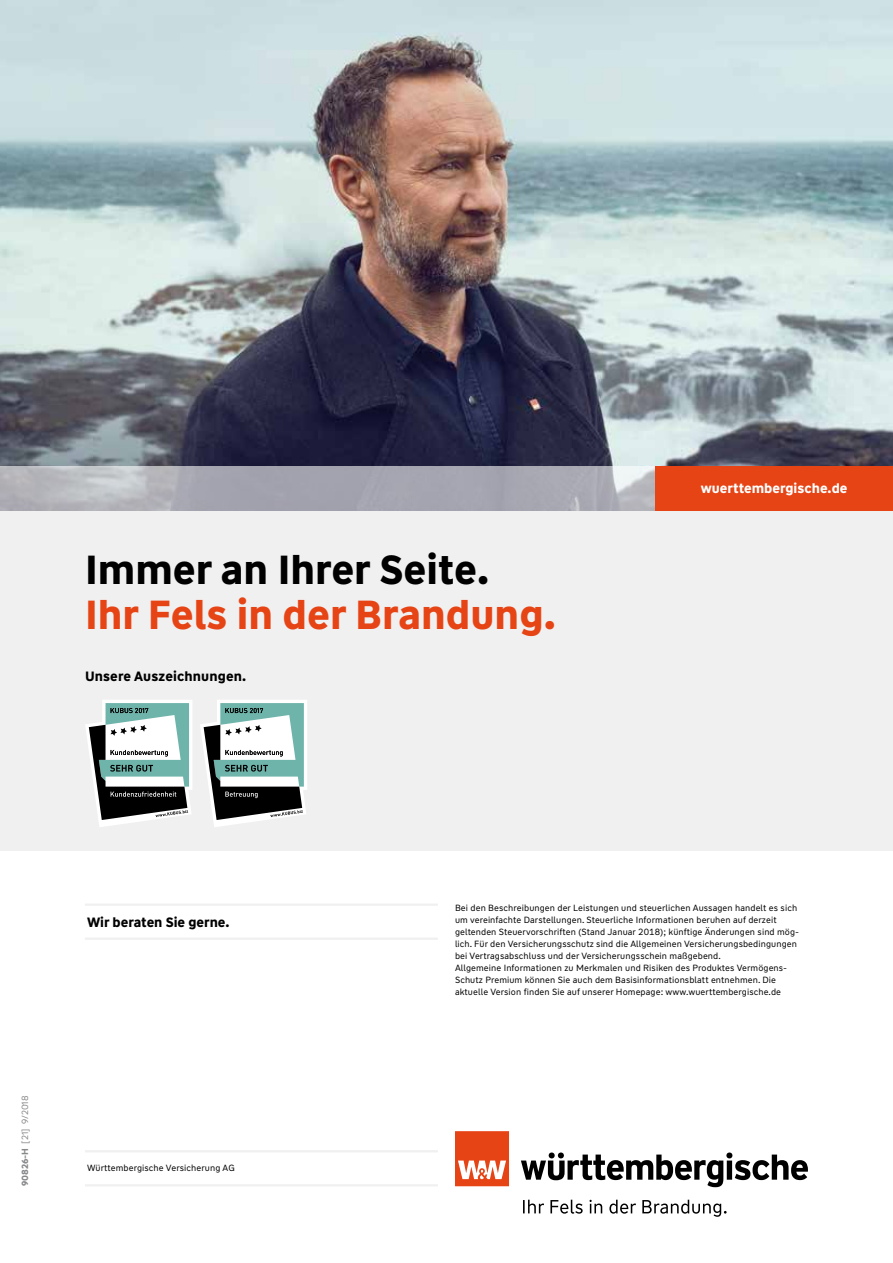
<style>
.page{position:relative;width:893px;height:1263px;background:#fff}
.page>*{position:absolute;margin:0;border:0;box-sizing:border-box;transform-origin:0 0}
.t1{font:700 40.5px "WW Type";color:#e64415}
.t2{font:700 40.5px "WW Type";color:#000}
.t3{font:700 13.5px "WW Type";color:#000}
.t4{font:700 13.5px "WW Type";color:#fff}
.t5{font:9px/12px "WW Type";letter-spacing:.01em;color:#000}
.t6{font:9px "WW Type";color:#87888a}
.s1{font-weight:700}
</style>
<div class="page">
<svg style="left:523px;top:1200px;width:204px;height:17px"></svg>
<svg style="left:521px;top:1152px;width:287px;height:35px"></svg>
<svg style="left:455px;top:1131px;width:54px;height:55px;background:#ea6741"></svg>
<hr style="left:85px;top:903px;width:353px;height:3px;background:#f0f0f1">
<hr style="left:85px;top:937px;width:353px;height:3px;background:#f0f0f1">
<hr style="left:85px;top:1150px;width:353px;height:2px;background:#f0f0f1">
<hr style="left:85px;top:1184px;width:353px;height:2px;background:#f0f0f1">
<div style="left:0;top:510px;width:893px;height:340px;background:#f0f0f1"></div>
<img style="left:0;top:0;width:893px;height:466px">
<svg style="left:0;top:466px;width:655px;height:44px;background:#acadb6"></svg>
<div style="left:655px;top:466px;width:238px;height:44px;background:#e64415"></div>
<svg style="left:85px;top:700px;width:107px;height:127px"></svg>
<svg style="left:200px;top:700px;width:107px;height:127px"></svg>
<h1 class="t2" style="left:85px;top:543px;width:406px">Immer an Ihrer Seite.</h1>
<h1 class="t1" style="left:85px;top:588px;width:472px">Ihr Fels in der Brandung.</h1>
<h2 class="t3" style="left:85px;top:667px;width:163px">Unsere Auszeichnungen.</h2>
<h2 class="t4" style="left:701px;top:480px;width:148px">wuerttembergische.de</h2>
<h2 class="t3" style="left:87px;top:913px;width:144px">Wir beraten Sie gerne.</h2>
<p class="t6" style="left:20px;top:1186px;width:92px;rotate:-90deg"><span class="s1">90826-H</span> [21] 9/2018</p>
<p class="t5" style="left:87px;top:1162px;width:149px">Württembergische Versicherung AG</p>
<p class="t5" style="left:455px;top:901px;width:346px">Bei den Beschreibungen der Leistungen und steuerlichen Aussagen handelt es sich um vereinfachte Darstellungen. Steuerliche Informationen beruhen auf derzeit geltenden Steuervorschriften (Stand Januar 2018); künftige Änderungen sind mög&shy;lich. Für den Versicherungsschutz sind die Allgemeinen Versicherungsbedingungen bei Vertragsabschluss und der Versicherungsschein maßgebend.<br>Allgemeine Informationen zu Merkmalen und Risiken des Produktes Vermögens-Schutz Premium können Sie auch dem Basisinformationsblatt entnehmen. Die aktuelle Version finden Sie auf unserer Homepage: www.wuerttembergische.de</p>
</div>
